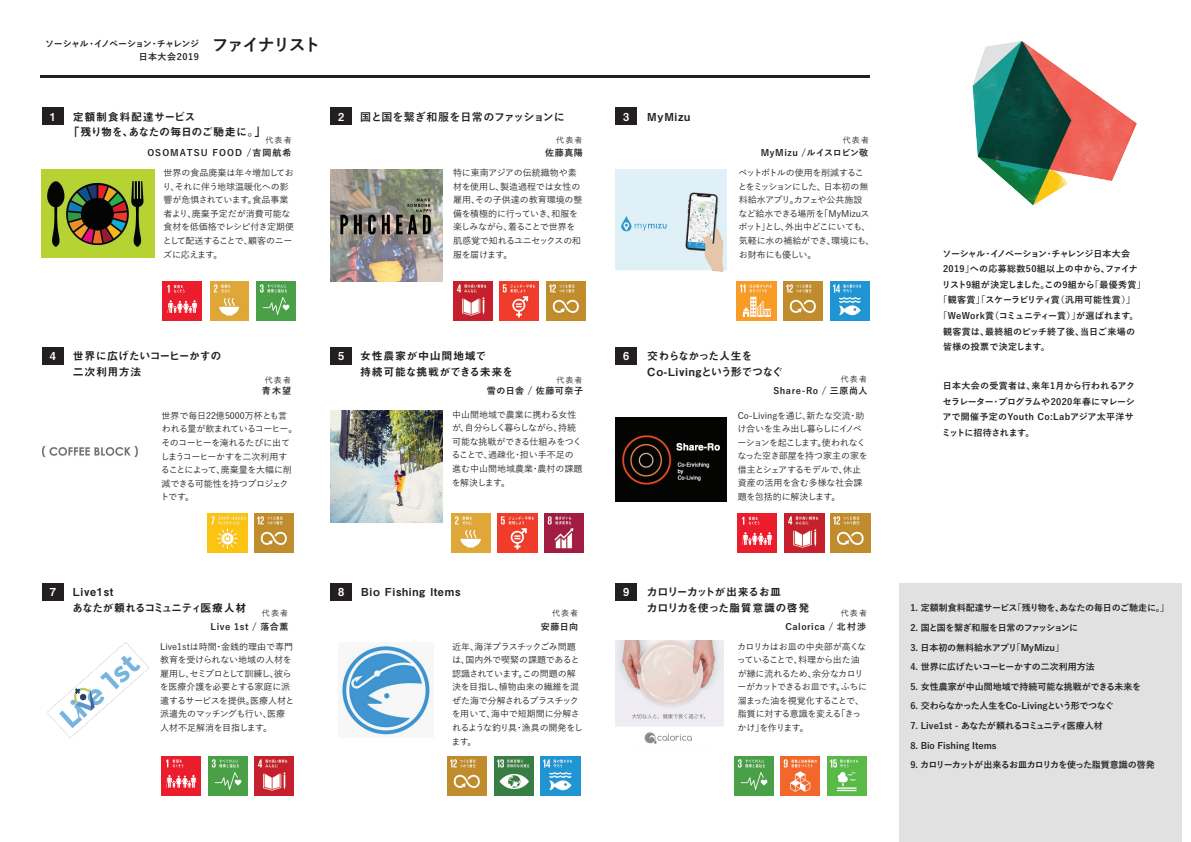
<style>
.page{position:relative;width:1191px;height:842px;background:#fff}
.page>*{position:absolute;margin:0;border:0;box-sizing:border-box;transform-origin:0 0}
.t1{font:700 17px "Yu Go";letter-spacing:-.095em;color:#231f20}
.t2{font:11px/15.6px "Midashi Go Pr 6 MB31";letter-spacing:-.035em;color:#231f20}
.t3{font:11px/15.6px "Midashi Go Pr 6 MB31";letter-spacing:.06em;color:#231f20}
.t4{font:11px/15.6px "Midashi Go Pr 6 MB31";letter-spacing:-.025em;color:#231f20}
.t5{font:11px/15.6px "Midashi Go Pr 6 MB31";letter-spacing:-.03em;color:#231f20}
.t6{font:11px/15.6px "Midashi Go Pr 6 MB31";letter-spacing:-.015em;color:#231f20}
.t7{font:700 11px "Yu Go";letter-spacing:-.01em;color:#231f20}
.t8{font:11px "Midashi Go Pr 6 MB31";color:#fff}
.t9{font:11px "Midashi Go Pr 6 MB31";letter-spacing:.015em;color:#231f20}
.t10{font:500 9px/13.6px "Yu Go";letter-spacing:-.03em;color:#231f20}
.t11{font:700 9px "Yu Go";color:#231f20}
.t12{font:700 9px/15.6px "Yu Go";letter-spacing:.02em;color:#231f20}
.t13{font:500 9px/13.6px "Yu Go";letter-spacing:-.005em;color:#231f20}
.t14{font:700 9px "Yu Go";letter-spacing:-.02em;color:#231f20}
.t15{font:700 9px "Yu Go";letter-spacing:-.07em;color:#231f20}
.t16{font:700 9px "Yu Go";letter-spacing:.06em;color:#231f20}
.t17{font:700 9px "Yu Go";letter-spacing:.03em;color:#231f20}
.t18{font:700 9px "Yu Go";letter-spacing:-.04em;color:#231f20}
.t19{font:700 9px/13.6px "Yu Go";letter-spacing:-.025em;color:#231f20;text-align:right}
.t20{font:700 9px "Yu Go";letter-spacing:.04em;color:#231f20}
.t21{font:700 9px "Yu Go";letter-spacing:-.055em;color:#231f20}
.t22{font:700 9px "Yu Go";letter-spacing:.12em;color:#231f20}
.t23{font:500 8px "Yu Go";letter-spacing:.14em;color:#231f20}
</style>
<div class="page">
<hr style="left:41px;top:75px;width:829px;height:3px;background:#231f20">
<div style="left:899px;top:583px;width:282px;height:259px;background:#e0e1e0"></div>
<div style="left:737px;top:513px;width:39px;height:40px;background:#eb1c2c"></div>
<svg style="left:742px;top:532px;width:30px;height:13px"></svg>
<svg style="left:742px;top:517px;width:17px;height:8px"></svg>
<img style="left:42px;top:446px;width:96px;height:12px">
<div style="left:163px;top:282px;width:39px;height:39px;background:#eb1c2c"></div>
<svg style="left:167px;top:300px;width:30px;height:13px"></svg>
<svg style="left:167px;top:285px;width:17px;height:8px"></svg>
<img style="left:210px;top:282px;width:39px;height:38px">
<img style="left:256px;top:281px;width:39px;height:40px">
<img style="left:453px;top:281px;width:39px;height:40px">
<img style="left:499px;top:281px;width:40px;height:40px">
<img style="left:546px;top:281px;width:39px;height:40px">
<img style="left:330px;top:169px;width:113px;height:112px">
<img style="left:42px;top:169px;width:112px;height:89px">
<img style="left:615px;top:417px;width:111px;height:84px">
<img style="left:48px;top:643px;width:100px;height:94px">
<img style="left:330px;top:411px;width:113px;height:112px">
<img style="left:615px;top:169px;width:111px;height:103px">
<img style="left:340px;top:645px;width:91px;height:92px">
<img style="left:830px;top:281px;width:39px;height:40px">
<img style="left:736px;top:281px;width:40px;height:40px">
<img style="left:783px;top:281px;width:39px;height:40px">
<img style="left:784px;top:513px;width:40px;height:40px">
<img style="left:830px;top:513px;width:40px;height:40px">
<img style="left:451px;top:513px;width:39px;height:40px">
<img style="left:498px;top:513px;width:39px;height:40px">
<img style="left:544px;top:513px;width:39px;height:40px">
<img style="left:208px;top:513px;width:39px;height:40px">
<img style="left:255px;top:513px;width:39px;height:40px">
<img style="left:255px;top:756px;width:39px;height:39px">
<img style="left:208px;top:756px;width:39px;height:39px">
<img style="left:447px;top:756px;width:40px;height:39px">
<img style="left:494px;top:756px;width:39px;height:39px">
<img style="left:541px;top:756px;width:39px;height:39px">
<img style="left:734px;top:756px;width:39px;height:39px">
<img style="left:780px;top:756px;width:40px;height:39px">
<img style="left:827px;top:756px;width:39px;height:39px">
<div style="left:42px;top:107px;width:22px;height:18px;background:#231f20"></div>
<div style="left:330px;top:107px;width:22px;height:18px;background:#231f20"></div>
<div style="left:615px;top:107px;width:22px;height:18px;background:#231f20"></div>
<div style="left:42px;top:347px;width:22px;height:18px;background:#231f20"></div>
<div style="left:330px;top:347px;width:22px;height:18px;background:#231f20"></div>
<div style="left:615px;top:347px;width:22px;height:18px;background:#231f20"></div>
<div style="left:42px;top:583px;width:22px;height:18px;background:#231f20"></div>
<div style="left:330px;top:583px;width:22px;height:18px;background:#231f20"></div>
<div style="left:615px;top:583px;width:22px;height:18px;background:#231f20"></div>
<div style="left:161px;top:756px;width:40px;height:39px;background:#eb1c2c"></div>
<svg style="left:166px;top:775px;width:30px;height:13px"></svg>
<svg style="left:166px;top:759px;width:17px;height:8px"></svg>
<img style="left:615px;top:640px;width:108px;height:104px">
<img style="left:972px;top:41px;width:165px;height:165px">
<p class="t19" style="left:45px;top:37px;width:156px">ソーシャル・イノベーション・チャレンジ日本大会2019</p>
<h1 class="t1" style="left:212px;top:35px;width:111px">ファイナリスト</h1>
<p class="t7" style="left:360px;top:110px;width:206px">国と国を繋ぎ和服を日常のファッションに</p>
<p class="t4" style="left:69px;top:108px;width:198px;text-indent:4px">定額制食料配達サービス<br>「残り物を、あなたの毎日のご馳走に。」</p>
<p class="t8" style="left:50px;top:108px;width:8px">1</p>
<p class="t8" style="left:338px;top:108px;width:8px">2</p>
<p class="t8" style="left:623px;top:108px;width:8px">3</p>
<p class="t9" style="left:647px;top:108px;width:45px">MyMizu</p>
<p class="t23" style="left:265px;top:132px;width:28px">代表者</p>
<p class="t23" style="left:556px;top:132px;width:28px">代表者</p>
<p class="t23" style="left:842px;top:132px;width:28px">代表者</p>
<p class="t22" style="left:147px;top:148px;width:146px">OSOMATSU FOOD /吉岡航希</p>
<p class="t11" style="left:545px;top:148px;width:39px">佐藤真陽</p>
<p class="t11" style="left:761px;top:148px;width:109px">MyMizu /ルイスロビン敬</p>
<p class="t10" style="left:162px;top:165px;width:133px">世界の食品廃棄は年々増加しており、それに伴う地球温暖化への影響が危惧されています。食品事業者より、廃棄予定だが消費可能な食材を低価格でレシピ付き定期便として配送することで、顧客のニーズに応えます。</p>
<p class="t10" style="left:453px;top:165px;width:131px">特に東南アジアの伝統織物や素材を使用し、製造過程では女性の雇用、その子供達の教育環境の整備を積極的に行っていき、和服を楽しみながら、着ることで世界を肌感覚で知れるユニセックスの和服を届けます。</p>
<p class="t10" style="left:738px;top:165px;width:138px">ペットボトルの使用を削減することをミッションにした、日本初の無料給水アプリ。カフェや公共施設<br>など給水できる場所を「MyMizuスポット」とし、外出中どこにいても、気軽に水の補給ができ、環境にも、お財布にも優しい。</p>
<p class="t6" style="left:73px;top:348px;width:150px">世界に広げたいコーヒーかすの二次利用方法</p>
<p class="t10" style="left:161px;top:408px;width:138px">世界で毎日22億5000万杯とも言われる量が飲まれているコーヒー。そのコーヒーを淹れるたびに出てしまうコーヒーかすを二次利用することによって、廃棄量を大幅に削減できる可能性を持つプロジェクトです。</p>
<p class="t3" style="left:360px;top:348px;width:154px">女性農家が中山間地域で<br>持続可能な挑戦ができる未来を</p>
<p class="t13" style="left:451px;top:406px;width:133px">中山間地域で農業に携わる女性が、自分らしく暮らしながら、持続可能な挑戦ができる仕組みをつくることで、過疎化・担い手不足の進む中山間地域農業・農村の課題を解決します。</p>
<p class="t8" style="left:50px;top:347px;width:8px">4</p>
<p class="t8" style="left:338px;top:347px;width:8px">5</p>
<p class="t23" style="left:265px;top:373px;width:28px">代表者</p>
<p class="t23" style="left:556px;top:373px;width:28px">代表者</p>
<p class="t11" style="left:262px;top:386px;width:31px">青木望</p>
<p class="t16" style="left:487px;top:386px;width:98px">雪の日舎 / 佐藤可奈子</p>
<p class="t8" style="left:623px;top:347px;width:8px">6</p>
<p class="t2" style="left:647px;top:348px;width:137px">交わらなかった人生を<br>Co-Livingという形でつなぐ</p>
<p class="t10" style="left:737px;top:407px;width:132px">Co-Livingを通じ、新たな交流・助け合いを生み出し暮らしにイノベーションを起こします。使われなくなった空き部屋を持つ家主の家を借主とシェアするモデルで、休止資産の活用を含む多様な社会課題を包括的に解決します。</p>
<p class="t23" style="left:840px;top:371px;width:28px">代表者</p>
<p class="t16" style="left:773px;top:386px;width:96px">Share-Ro / 三原尚人</p>
<p class="t2" style="left:646px;top:584px;width:164px">カロリーカットが出来るお皿<br>カロリカを使った脂質意識の啓発</p>
<p class="t10" style="left:736px;top:638px;width:132px">カロリカはお皿の中央部が高くなっていることで、料理から出た油が縁に流れるため、余分なカロリーがカットできるお皿です。ふちに溜まった油を視覚化することで、脂質に対する意識を変える「きっかけ」を作ります。</p>
<p class="t8" style="left:50px;top:583px;width:8px">7</p>
<p class="t8" style="left:338px;top:583px;width:8px">8</p>
<p class="t8" style="left:623px;top:583px;width:8px">9</p>
<p class="t5" style="left:72px;top:584px;width:176px">Live1st<br>あなたが頼れるコミュニティ医療人材</p>
<p class="t10" style="left:160px;top:638px;width:136px">Live1stは時間・金銭的理由で専門教育を受けられない地域の人材を雇用し、セミプロとして訓練し、彼らを医療介護を必要とする家庭に派遣するサービスを提供。医療人材と派遣先のマッチングも行い、医療人材不足解消を目指します。</p>
<p class="t3" style="left:361px;top:584px;width:101px">Bio Fishing Items</p>
<p class="t23" style="left:262px;top:605px;width:28px">代表者</p>
<p class="t23" style="left:552px;top:605px;width:28px">代表者</p>
<p class="t23" style="left:840px;top:605px;width:28px">代表者</p>
<p class="t16" style="left:211px;top:622px;width:79px">Live 1st / 落合薫</p>
<p class="t16" style="left:785px;top:622px;width:82px">Calorica / 北村渉</p>
<p class="t11" style="left:541px;top:622px;width:39px">安藤日向</p>
<p class="t10" style="left:451px;top:638px;width:133px">近年、海洋プラスチックごみ問題は、国内外で喫緊の課題であると認識されています。この問題の解決を目指し、植物由来の繊維を混ぜた海で分解されるプラスチックを用いて、海中で短期間に分解されるような釣り具・漁具の開発をします。</p>
<p class="t21" style="left:942px;top:248px;width:189px">ソーシャル・イノベーション・チャレンジ日本大会</p>
<p class="t20" style="left:943px;top:264px;width:196px">2019」への応募総数50組以上の中から、ファイナ</p>
<p class="t12" style="left:942px;top:277px;width:205px">リスト9組が決定しました。この9組から「最優秀賞」</p>
<p class="t11" style="left:938px;top:295px;width:198px">「観客賞」「スケーラビリティ賞（汎用可能性賞）」</p>
<p class="t11" style="left:938px;top:311px;width:202px">「WeWork賞（コミュニティー賞）」が選ばれます。</p>
<p class="t17" style="left:943px;top:326px;width:194px">観客賞は、最終組のピッチ終了後、当日ご来場の</p>
<p class="t17" style="left:943px;top:342px;width:108px">皆様の投票で決定します。</p>
<p class="t12" style="left:942px;top:378px;width:195px">日本大会の受賞者は、来年1月から行われるアクセラレーター・プログラムや2020年春にマレーシアで開催予定のYouth Co:Labアジア太平洋サミットに招待されます。</p>
<p class="t14" style="left:910px;top:603px;width:260px">1. 定額制食料配達サービス「残り物を、あなたの毎日のご馳走に。」</p>
<p class="t15" style="left:910px;top:623px;width:169px">2. 国と国を繋ぎ和服を日常のファッションに</p>
<p class="t11" style="left:910px;top:642px;width:155px">3. 日本初の無料給水アプリ「MyMizu」</p>
<p class="t14" style="left:910px;top:662px;width:186px">4. 世界に広げたいコーヒーかすの二次利用方法</p>
<p class="t11" style="left:910px;top:681px;width:232px">5. 女性農家が中山間地域で持続可能な挑戦ができる未来を</p>
<p class="t18" style="left:910px;top:701px;width:205px">6. 交わらなかった人生をCo-Livingという形でつなぐ</p>
<p class="t11" style="left:910px;top:721px;width:194px">7. Live1st - あなたが頼れるコミュニティ医療人材</p>
<p class="t11" style="left:910px;top:740px;width:88px">8. Bio Fishing Items</p>
<p class="t15" style="left:910px;top:760px;width:246px">9. カロリーカットが出来るお皿カロリカを使った脂質意識の啓発</p>
</div>
